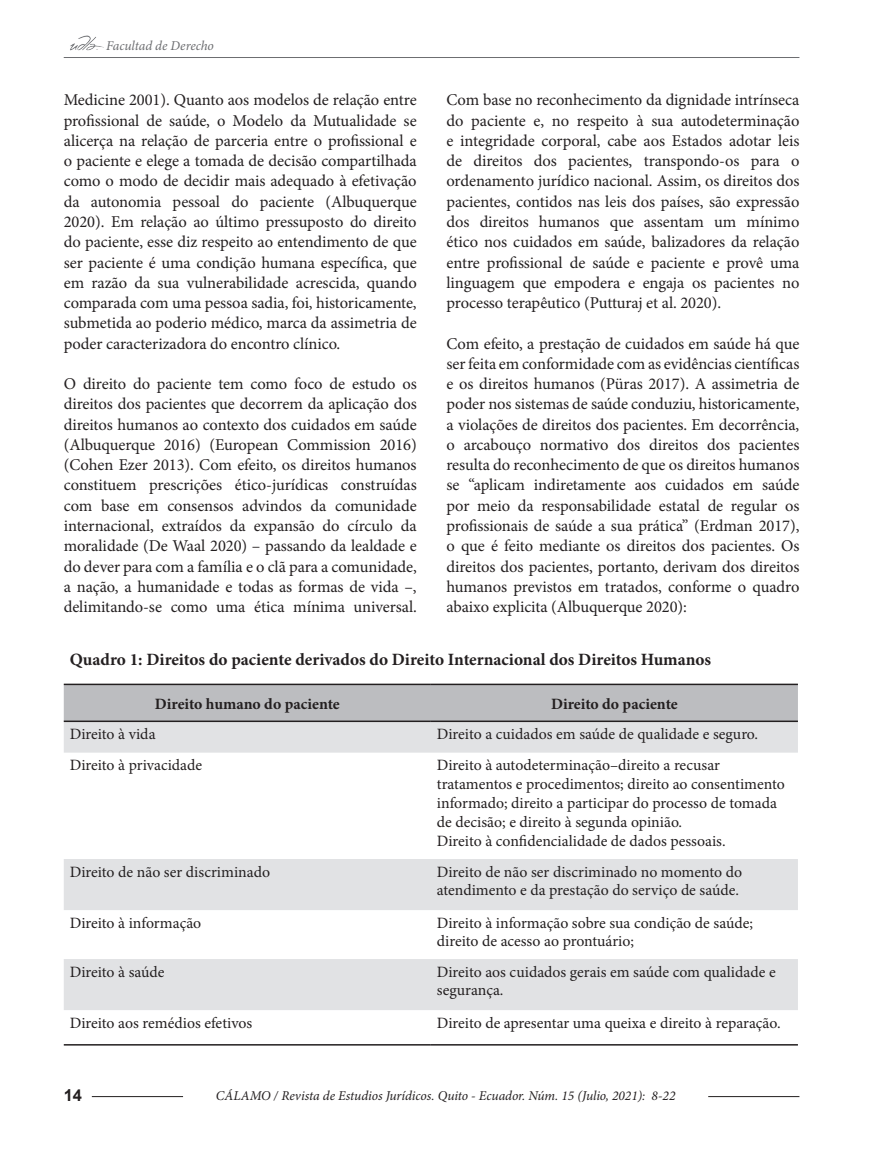
<style>
.page{position:relative;width:893px;height:1149px;background:#fff}
.page>*{position:absolute;margin:0;border:0;box-sizing:border-box;transform-origin:0 0}
.titu_tabla{font:700 17.25px "Minion Pro";color:#231f20}
.cuerpo_portugues{font:16.5px/20.2px "Minion Pro";letter-spacing:-.005em;color:#231f20;text-align:justify}
.t1{font:700 16.5px "Arial";color:#231f20}
.texto_tabla{font:15.75px/18.9px "Minion Pro";color:#231f20}
.subti_tabla{font:700 15.75px "Minion Pro";color:#231f20}
.t2{font:italic 13.5px "Minion Pro";letter-spacing:-.005em;color:#231f20}
.t3{font:italic 13.5px "Minion Pro";letter-spacing:-.005em;color:#6c6d70}
</style>
<div class="page">
<hr style="left:64px;top:57px;width:735px;height:1px;background:#6c6d70">
<img style="left:70px;top:35px;width:34px;height:16px">
<hr style="left:708px;top:1095px;width:91px;height:1px;background:#231f20">
<hr style="left:92px;top:1095px;width:91px;height:1px;background:#231f20">
<div style="left:64px;top:685px;width:734px;height:35px;background:#bcbdc0"></div>
<svg style="left:64px;top:721px;width:734px;height:288px"></svg>
<hr style="left:64px;top:683px;width:367px;height:2px;background:#231f20">
<hr style="left:431px;top:683px;width:367px;height:2px;background:#231f20">
<hr style="left:64px;top:720px;width:367px;height:1px;background:#231f20">
<hr style="left:431px;top:720px;width:367px;height:1px;background:#231f20">
<hr style="left:64px;top:1043px;width:367px;height:2px;background:#231f20">
<hr style="left:431px;top:1043px;width:367px;height:2px;background:#231f20">
<p class="t3" style="left:106px;top:36px;width:109px">Facultad de Derecho</p>
<p class="cuerpo_portugues" style="left:64px;top:90px;width:354px">Medicine 2001). Quanto aos modelos de relação entre profissional de saúde, o Modelo da Mutualidade se alicerça na relação de parceria entre o profissional e o paciente e elege a tomada de decisão compartilhada como o modo de decidir mais adequado à efetivação da autonomia pessoal do paciente (Albuquerque 2020). Em relação ao último pressuposto do direito do paciente, esse diz respeito ao entendimento de que ser paciente é uma condição humana específica, que em razão da sua vulnerabilidade acrescida, quando comparada com uma pessoa sadia, foi, historicamente, submetida ao poderio médico, marca da assimetria de poder caracterizadora do encontro clínico.</p>
<p class="cuerpo_portugues" style="left:64px;top:373px;width:354px">O direito do paciente tem como foco de estudo os direitos dos pacientes que decorrem da aplicação dos direitos humanos ao contexto dos cuidados em saúde (Albuquerque 2016) (European Commission 2016) (Cohen Ezer 2013). Com efeito, os direitos humanos constituem prescrições ético-jurídicas construídas com base em consensos advindos da comunidade internacional, extraídos da expansão do círculo da moralidade (De Waal 2020) – passando da lealdade e do dever para com a família e o clã para a comunidade, a nação, a humanidade e todas as formas de vida –, delimitando-se como uma ética mínima universal.</p>
<p class="cuerpo_portugues" style="left:446px;top:90px;width:354px">Com base no reconhecimento da dignidade intrínseca do paciente e, no respeito à sua autodeterminação e integridade corporal, cabe aos Estados adotar leis de direitos dos pacientes, transpondo-os para o ordenamento jurídico nacional. Assim, os direitos dos pacientes, contidos nas leis dos países, são expressão dos direitos humanos que assentam um mínimo ético nos cuidados em saúde, balizadores da relação entre profissional de saúde e paciente e provê uma linguagem que empodera e engaja os pacientes no processo terapêutico (Putturaj et al. 2020).</p>
<p class="cuerpo_portugues" style="left:446px;top:333px;width:354px">Com efeito, a prestação de cuidados em saúde há que ser feita em conformidade com as evidências científicas e os direitos humanos (Püras 2017). A assimetria de poder nos sistemas de saúde conduziu, historicamente, a violações de direitos dos pacientes. Em decorrência, o arcabouço normativo dos direitos dos pacientes resulta do reconhecimento de que os direitos humanos se “aplicam indiretamente aos cuidados em saúde por meio da responsabilidade estatal de regular os profissionais de saúde a sua prática” (Erdman 2017), o que é feito mediante os direitos dos pacientes. Os direitos dos pacientes, portanto, derivam dos direitos humanos previstos em tratados, conforme o quadro abaixo explicita (Albuquerque 2020):</p>
<p class="titu_tabla" style="left:70px;top:646px;width:643px">Quadro 1: Direitos do paciente derivados do Direito Internacional dos Direitos Humanos</p>
<p class="subti_tabla" style="left:155px;top:692px;width:186px">Direito humano do paciente</p>
<p class="subti_tabla" style="left:551px;top:692px;width:128px">Direito do paciente</p>
<p class="texto_tabla" style="left:70px;top:724px;width:87px">Direito à vida</p>
<p class="texto_tabla" style="left:437px;top:724px;width:323px">Direito a cuidados em saúde de qualidade e seguro.</p>
<p class="texto_tabla" style="left:70px;top:755px;width:134px">Direito à privacidade</p>
<p class="texto_tabla" style="left:437px;top:755px;width:349px">Direito à autodeterminação–direito a recusar tratamentos e procedimentos; direito ao consentimento informado; direito a participar do processo de tomada de decisão; e direito à segunda opinião.</p>
<p class="texto_tabla" style="left:437px;top:831px;width:290px">Direito à confidencialidade de dados pessoais.</p>
<p class="texto_tabla" style="left:70px;top:861px;width:202px">Direito de não ser discriminado</p>
<p class="texto_tabla" style="left:437px;top:861px;width:307px">Direito de não ser discriminado no momento do atendimento e da prestação do serviço de saúde.</p>
<p class="texto_tabla" style="left:70px;top:912px;width:133px">Direito à informação</p>
<p class="texto_tabla" style="left:437px;top:912px;width:318px">Direito à informação sobre sua condição de saúde; direito de acesso ao prontuário;</p>
<p class="texto_tabla" style="left:70px;top:961px;width:96px">Direito à saúde</p>
<p class="texto_tabla" style="left:437px;top:961px;width:340px">Direito aos cuidados gerais em saúde com qualidade e segurança.</p>
<p class="texto_tabla" style="left:70px;top:1012px;width:184px">Direito aos remédios efetivos</p>
<p class="texto_tabla" style="left:437px;top:1012px;width:345px">Direito de apresentar uma queixa e direito à reparação.</p>
<p class="t1" style="left:64px;top:1084px;width:20px">14</p>
<p class="t2" style="left:216px;top:1085px;width:461px">CÁLAMO / Revista de Estudios Jurídicos. Quito - Ecuador. Núm. 15 (Julio, 2021): 8-22</p>
</div>
